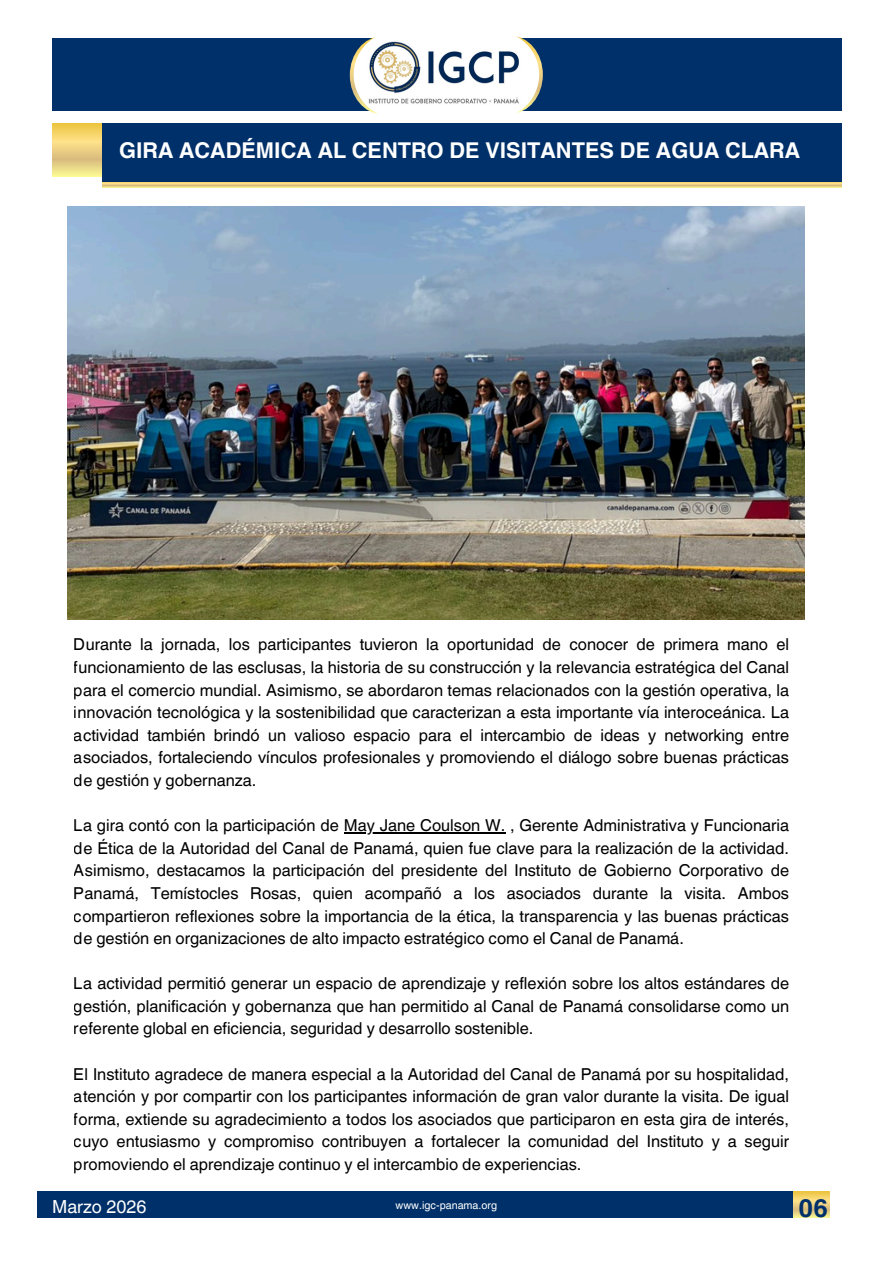
<style>
.page{position:relative;width:894px;height:1264px;background:#fff}
.page>*{position:absolute;margin:0;border:0;box-sizing:border-box;transform-origin:0 0}
.t1{font:700 21.75px "Helvetica World";color:#fff}
.t2{font:18px "Helvetica World";color:#fff}
.t3{font:16.5px/22.6px "Helvetica World";color:#000;text-align:justify}
.t4{font:10.8px "Helvetica World";color:#fff}
</style>
<div class="page">
<svg style="left:103px;top:182px;width:738px;height:5px;background:#edd17f"></svg>
<svg style="left:52px;top:123px;width:51px;height:53px;background:#e9cf79"></svg>
<div style="left:103px;top:123px;width:738px;height:59px;background:#003069"></div>
<div style="left:52px;top:38px;width:789px;height:73px;background:#003069"></div>
<svg style="left:350px;top:37px;width:27px;height:77px"></svg>
<svg style="left:517px;top:36px;width:25px;height:77px"></svg>
<img style="left:353px;top:31px;width:186px;height:87px;border-radius:44px">
<hr style="left:343px;top:832px;width:162px;height:1px;background:#000">
<div style="left:37px;top:1191px;width:789px;height:26px;background:#003069"></div>
<svg style="left:793px;top:1191px;width:36px;height:26px"></svg>
<img style="left:68px;top:206px;width:736px;height:413px">
<h1 class="t1" style="left:119px;top:133px;width:682px">GIRA ACADÉMICA AL CENTRO DE VISITANTES DE AGUA CLARA</h1>
<p class="t3" style="left:74px;top:633px;width:716px">Durante la jornada, los participantes tuvieron la oportunidad de conocer de primera mano el funcionamiento de las esclusas, la historia de su construcción y la relevancia estratégica del Canal para el comercio mundial. Asimismo, se abordaron temas relacionados con la gestión operativa, la innovación tecnológica y la sostenibilidad que caracterizan a esta importante vía interoceánica. La actividad también brindó un valioso espacio para el intercambio de ideas y networking entre asociados, fortaleciendo vínculos profesionales y promoviendo el diálogo sobre buenas prácticas de gestión y gobernanza.</p>
<p class="t3" style="left:74px;top:814px;width:716px">La gira contó con la participación de May Jane Coulson W. , Gerente Administrativa y Funcionaria de Ética de la Autoridad del Canal de Panamá, quien fue clave para la realización de la actividad.<br>Asimismo, destacamos la participación del presidente del Instituto de Gobierno Corporativo de Panamá, Temístocles Rosas, quien acompañó a los asociados durante la visita. Ambos compartieron reflexiones sobre la importancia de la ética, la transparencia y las buenas prácticas de gestión en organizaciones de alto impacto estratégico como el Canal de Panamá.</p>
<p class="t3" style="left:74px;top:972px;width:716px">La actividad permitió generar un espacio de aprendizaje y reflexión sobre los altos estándares de gestión, planificación y gobernanza que han permitido al Canal de Panamá consolidarse como un referente global en eficiencia, seguridad y desarrollo sostenible.</p>
<p class="t3" style="left:74px;top:1062px;width:716px">El Instituto agradece de manera especial a la Autoridad del Canal de Panamá por su hospitalidad, atención y por compartir con los participantes información de gran valor durante la visita. De igual forma, extiende su agradecimiento a todos los asociados que participaron en esta gira de interés, cuyo entusiasmo y compromiso contribuyen a fortalecer la comunidad del Instituto y a seguir promoviendo el aprendizaje continuo y el intercambio de experiencias.</p>
<p class="t2" style="left:70px;top:1200px;width:101px">Boletín 2030</p>
<p class="t2" style="left:363px;top:1200px;width:169px">www.unsitiogenial.es</p>
<p class="t2" style="left:52px;top:1195px;width:96px">Marzo 2026</p>
<p class="t4" style="left:395px;top:1198px;width:103px">www.igc-panama.org</p>
</div>
